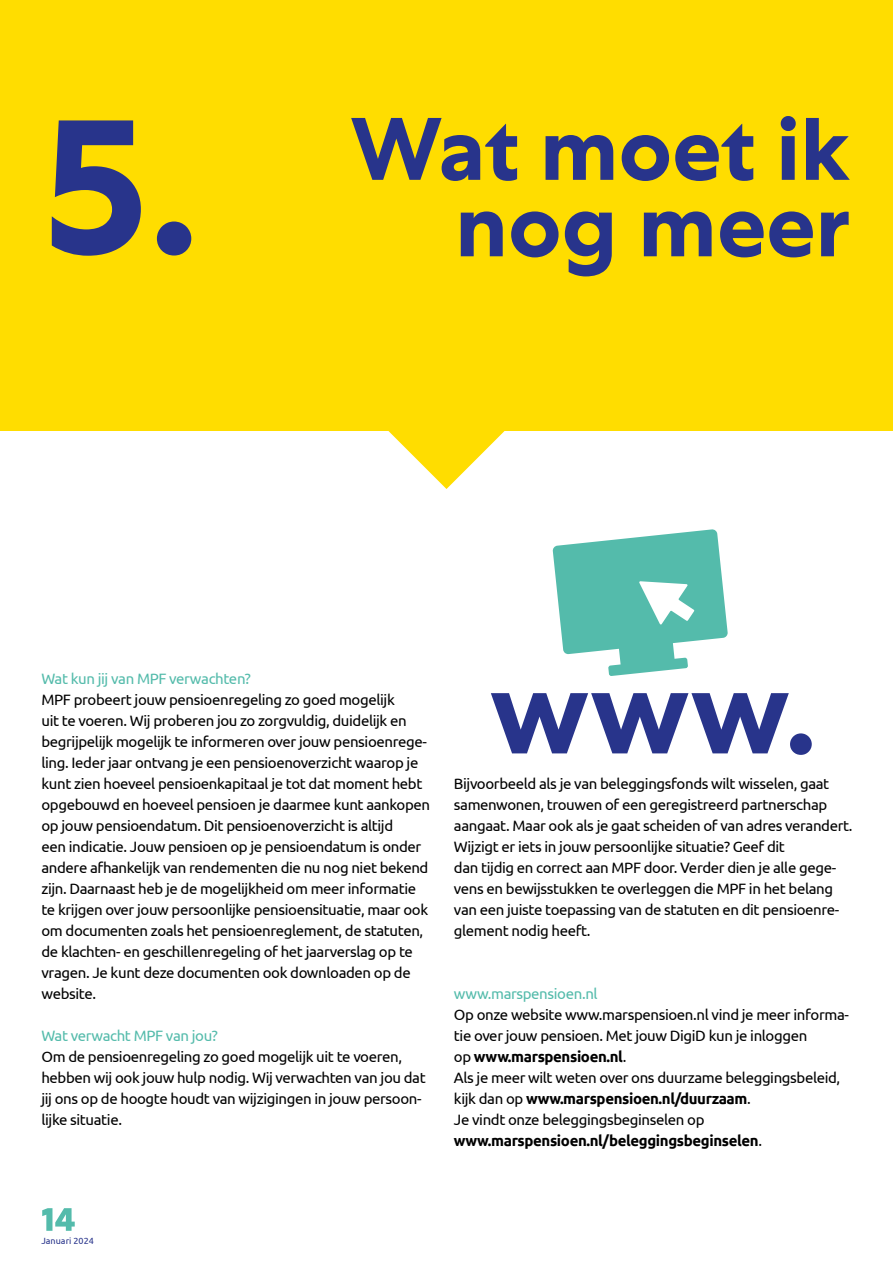
<style>
.page{position:relative;width:893px;height:1263px;background:#fff}
.page>*{position:absolute;margin:0;border:0;box-sizing:border-box;transform-origin:0 0}
.t1{font:15px/21px "Ubuntu";letter-spacing:-.025em;color:#000}
.t2{font:15px "Ubuntu";letter-spacing:-.025em;color:#54bbab}
.t3{font:9px "Ubuntu";color:#28348b}
.s1{font-weight:700}
</style>
<div class="page">
<svg style="left:42px;top:1208px;width:33px;height:23px"></svg>
<div style="left:0;top:0;width:893px;height:431px;background:#fd0"></div>
<svg style="left:52px;top:120px;width:139px;height:136px"></svg>
<svg style="left:351px;top:116px;width:499px;height:65px"></svg>
<svg style="left:461px;top:211px;width:352px;height:65px"></svg>
<svg style="left:821px;top:212px;width:28px;height:44px"></svg>
<svg style="left:388px;top:431px;width:117px;height:58px"></svg>
<svg style="left:552px;top:529px;width:176px;height:147px"></svg>
<svg style="left:491px;top:693px;width:321px;height:62px"></svg>
<p class="t2" style="left:41px;top:669px;width:211px">Wat kun jij van MPF verwachten?</p>
<p class="t1" style="left:41px;top:688px;width:390px">MPF probeert jouw pensioenregeling zo goed mogelijk<br>uit te voeren. Wij proberen jou zo zorgvuldig, duidelijk en begrijpelijk mogelijk te informeren over jouw pensioenrege&shy;ling. Ieder jaar ontvang je een pensioenoverzicht waarop je kunt zien hoeveel pensioenkapitaal je tot dat moment hebt opgebouwd en hoeveel pensioen je daarmee kunt aankopen op jouw pensioendatum. Dit pensioenoverzicht is altijd<br>een indicatie. Jouw pensioen op je pensioendatum is onder andere afhankelijk van rendementen die nu nog niet bekend zijn. Daarnaast heb je de mogelijkheid om meer informatie te krijgen over jouw persoonlijke pensioensituatie, maar ook om documenten zoals het pensioenreglement, de statuten, de klachten- en geschillenregeling of het jaarverslag op te vragen. Je kunt deze documenten ook downloaden op de website.</p>
<p class="t2" style="left:41px;top:1026px;width:178px">Wat verwacht MPF van jou?</p>
<p class="t1" style="left:41px;top:1045px;width:386px">Om de pensioenregeling zo goed mogelijk uit te voeren, hebben wij ook jouw hulp nodig. Wij verwachten van jou dat jij ons op de hoogte houdt van wijzigingen in jouw persoon&shy;lijke situatie.</p>
<p class="t1" style="left:454px;top:772px;width:400px">Bijvoorbeeld als je van beleggingsfonds wilt wisselen, gaat samenwonen, trouwen of een geregistreerd partnerschap aangaat. Maar ook als je gaat scheiden of van adres verandert.<br>Wijzigt er iets in jouw persoonlijke situatie? Geef dit<br>dan tijdig en correct aan MPF door. Verder dien je alle gege&shy;vens en bewijsstukken te overleggen die MPF in het belang van een juiste toepassing van de statuten en dit pensioenre&shy;glement nodig heeft.</p>
<p class="t2" style="left:454px;top:984px;width:145px">www.marspensioen.nl</p>
<p class="t1" style="left:454px;top:1003px;width:396px">Op onze website www.marspensioen.nl vind je meer informa&shy;tie over jouw pensioen. Met jouw DigiD kun je inloggen<br>op <span class="s1">www.marspensioen.nl</span>.<br>Als je meer wilt weten over ons duurzame beleggingsbeleid, kijk dan op <span class="s1">www.marspensioen.nl/duurzaam</span>.<br>Je vindt onze beleggingsbeginselen op <span class="s1">www.marspensioen.nl/beleggingsbeginselen</span>.</p>
<p class="t3" style="left:41px;top:1235px;width:54px">Januari 2024</p>
</div>
